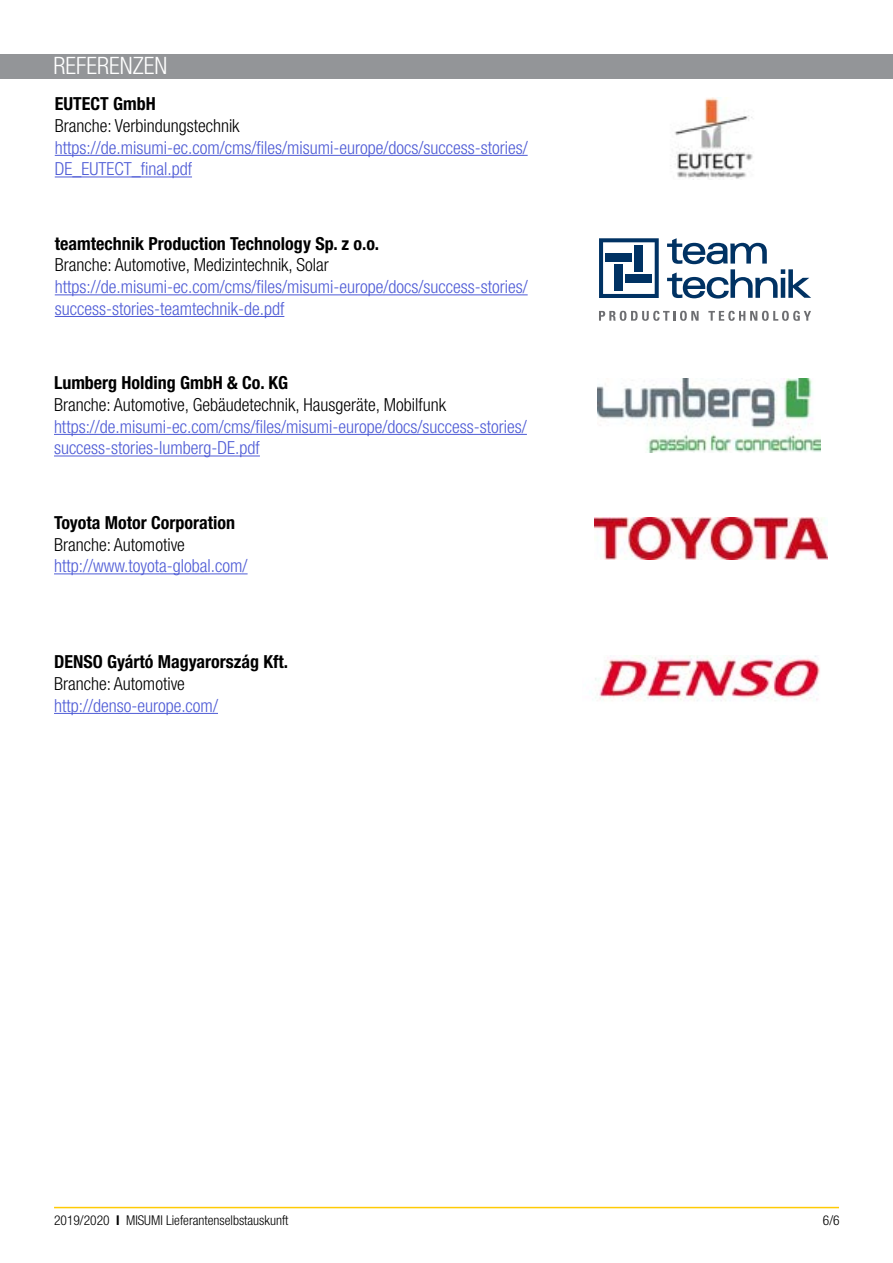
<style>
.page{position:relative;width:893px;height:1263px;background:#fff}
.page>*{position:absolute;margin:0;border:0;box-sizing:border-box;transform-origin:0 0}
.t1{font:300 condensed 24px "Helvetica Neue LT Std";color:#fff}
.t2{font:300 condensed 18px/21.6px "Helvetica Neue LT Std";color:#4f5cd6}
.t3{font:300 condensed 18px "Helvetica Neue LT Std";color:#000}
.t4{font:700 condensed 18px "Helvetica Neue LT Std";color:#000}
.t5{font:300 condensed 13.5px "Helvetica Neue LT Std";color:#000}
.s1{font-weight:700}
</style>
<div class="page">
<hr style="left:54px;top:1207px;width:785px;height:1px;background:#ffcb05">
<hr style="left:55px;top:155px;width:473px;height:1px;background:#4f5cd6">
<hr style="left:55px;top:176px;width:137px;height:1px;background:#4f5cd6">
<hr style="left:55px;top:294px;width:473px;height:1px;background:#4f5cd6">
<hr style="left:55px;top:316px;width:229px;height:1px;background:#4f5cd6">
<img style="left:670px;top:97px;width:83px;height:83px">
<svg style="left:599px;top:238px;width:60px;height:60px"></svg>
<div style="left:625px;top:274px;width:27px;height:9px;background:#003263"></div>
<div style="left:605px;top:253px;width:27px;height:9px;background:#003263"></div>
<div style="left:634px;top:245px;width:9px;height:27px;background:#003263"></div>
<div style="left:615px;top:264px;width:8px;height:27px;background:#003263"></div>
<svg style="left:599px;top:311px;width:100px;height:10px"></svg>
<svg style="left:708px;top:311px;width:103px;height:10px"></svg>
<svg style="left:667px;top:238px;width:144px;height:61px"></svg>
<hr style="left:54px;top:434px;width:473px;height:1px;background:#4f5cd6">
<hr style="left:54px;top:455px;width:206px;height:1px;background:#4f5cd6">
<hr style="left:54px;top:573px;width:194px;height:1px;background:#4f5cd6">
<hr style="left:54px;top:713px;width:164px;height:1px;background:#4f5cd6">
<div style="left:0;top:54px;width:893px;height:24px;background:#939598"></div>
<img style="left:590px;top:655px;width:230px;height:46px">
<img style="left:598px;top:378px;width:222px;height:74px">
<img style="left:594px;top:517px;width:234px;height:42px">
<h1 class="t1" style="left:54px;top:52px;width:115px">REFERENZEN</h1>
<p class="t4" style="left:55px;top:93px;width:102px">EUTECT GmbH</p>
<p class="t3" style="left:55px;top:115px;width:186px">Branche: Verbindungstechnik</p>
<p class="t2" style="left:55px;top:136px;width:474px">https://de.misumi-ec.com/cms/files/misumi-europe/docs/success-stories/<br>DE_EUTECT_final.pdf</p>
<p class="t4" style="left:55px;top:233px;width:326px">teamtechnik Production Technology Sp. z o.o.</p>
<p class="t3" style="left:55px;top:255px;width:276px">Branche: Automotive, Medizintechnik, Solar</p>
<p class="t2" style="left:55px;top:276px;width:474px">https://de.misumi-ec.com/cms/files/misumi-europe/docs/success-stories/ success-stories-teamtechnik-de.pdf</p>
<p class="t4" style="left:54px;top:372px;width:236px">Lumberg Holding GmbH &amp; Co. KG</p>
<p class="t3" style="left:54px;top:394px;width:394px">Branche: Automotive, Gebäudetechnik, Hausgeräte, Mobilfunk</p>
<p class="t2" style="left:54px;top:415px;width:474px">https://de.misumi-ec.com/cms/files/misumi-europe/docs/success-stories/ success-stories-lumberg-DE.pdf</p>
<p class="t4" style="left:54px;top:512px;width:183px">Toyota Motor Corporation</p>
<p class="t3" style="left:54px;top:534px;width:132px">Branche: Automotive</p>
<p class="t2" style="left:54px;top:555px;width:195px">http://www.toyota-global.com/</p>
<p class="t4" style="left:54px;top:651px;width:236px">DENSO Gyártó Magyarország Kft.</p>
<p class="t3" style="left:54px;top:673px;width:132px">Branche: Automotive</p>
<p class="t2" style="left:54px;top:694px;width:165px">http://denso-europe.com/</p>
<p class="t5" style="left:54px;top:1213px;width:236px">2019/2020 <span class="s1">I</span> MISUMI Lieferantenselbstauskunft</p>
<p class="t5" style="left:823px;top:1213px;width:18px">6/6</p>
</div>
